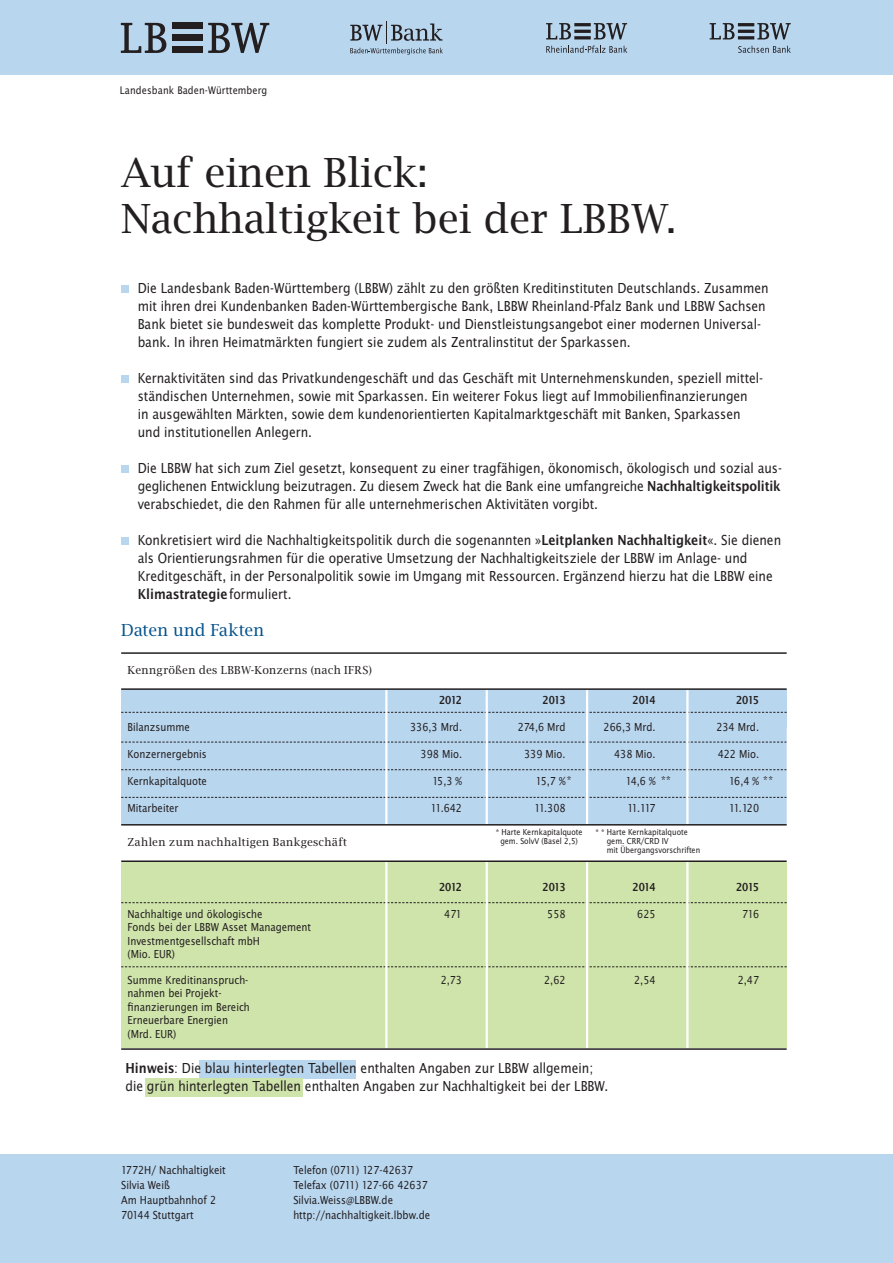
<style>
.page{position:relative;width:893px;height:1263px;background:#fff}
.page>*{position:absolute;margin:0;border:0;box-sizing:border-box;transform-origin:0 0}
.t1{font:43.5px/46.5px "Lucida Bright EF";color:#231f20}
.t2{font:18px "Lucida Bright EF";letter-spacing:-.01em;color:#06538d}
.t3{font:15px/18px "Lucida Sans Narrow EF";color:#231f20}
.t4{font:700 15px "Lucida Sans Nar EF Dem";color:#231f20}
.t5{font:12px/15px "Lucida Sans Narrow EF";color:#231f20}
.t6{font:12px "Lucida Bright EF";letter-spacing:.025em;color:#231f20}
.t7{font:700 12px "Lucida Sans Nar EF Dem";letter-spacing:-.06em;color:#231f20}
.t8{font:11.4px "Lucida Sans Narrow EF";letter-spacing:.01em;color:#231f20}
.t9{font:9px/9px "Lucida Sans Narrow EF";color:#231f20;text-align:center}
.s1{font-family:"Lucida Sans Nar EF Dem";font-weight:700}
.s2{font-family:"Lucida Sans Narrow EF";font-weight:400}
</style>
<div class="page">
<div style="left:0;top:0;width:893px;height:74px;background:#b9d6ef"></div>
<div style="left:121px;top:286px;width:8px;height:7px;background:#b9d6ef"></div>
<div style="left:121px;top:376px;width:8px;height:7px;background:#b9d6ef"></div>
<div style="left:121px;top:466px;width:8px;height:7px;background:#b9d6ef"></div>
<div style="left:121px;top:538px;width:8px;height:7px;background:#b9d6ef"></div>
<div style="left:0;top:1154px;width:893px;height:109px;background:#b9d6ef"></div>
<div style="left:121px;top:689px;width:666px;height:136px;background:#b9d6ef"></div>
<hr style="left:121px;top:688px;width:666px;height:2px;background:#231f20">
<svg style="left:121px;top:712px;width:666px;height:1px"></svg>
<svg style="left:121px;top:742px;width:666px;height:1px"></svg>
<svg style="left:121px;top:769px;width:666px;height:1px"></svg>
<svg style="left:121px;top:797px;width:666px;height:1px"></svg>
<hr style="left:121px;top:652px;width:666px;height:2px;background:#231f20">
<div style="left:121px;top:862px;width:666px;height:186px;background:#cfe4aa"></div>
<svg style="left:121px;top:966px;width:666px;height:1px"></svg>
<svg style="left:121px;top:902px;width:666px;height:2px"></svg>
<hr style="left:385px;top:690px;width:2px;height:136px;background:#fff">
<hr style="left:486px;top:690px;width:2px;height:136px;background:#fff">
<hr style="left:586px;top:690px;width:2px;height:136px;background:#fff">
<hr style="left:686px;top:690px;width:3px;height:136px;background:#fff">
<hr style="left:385px;top:858px;width:2px;height:193px;background:#fff">
<hr style="left:486px;top:858px;width:2px;height:191px;background:#fff">
<hr style="left:586px;top:858px;width:2px;height:191px;background:#fff">
<hr style="left:686px;top:862px;width:3px;height:191px;background:#fff">
<hr style="left:121px;top:1048px;width:666px;height:2px;background:#231f20">
<hr style="left:121px;top:824px;width:666px;height:1px;background:#231f20">
<hr style="left:121px;top:860px;width:666px;height:2px;background:#231f20">
<div style="left:199px;top:1060px;width:156px;height:18px;background:#b9d6ef"></div>
<div style="left:145px;top:1078px;width:158px;height:18px;background:#cfe4aa"></div>
<div style="left:173px;top:47px;width:30px;height:6px;background:#231f20"></div>
<div style="left:173px;top:35px;width:30px;height:6px;background:#231f20"></div>
<svg style="left:121px;top:23px;width:45px;height:30px"></svg>
<div style="left:173px;top:23px;width:30px;height:6px;background:#231f20"></div>
<svg style="left:208px;top:23px;width:61px;height:30px"></svg>
<svg style="left:350px;top:22px;width:93px;height:33px"></svg>
<svg style="left:546px;top:23px;width:81px;height:16px"></svg>
<svg style="left:546px;top:46px;width:81px;height:7px"></svg>
<svg style="left:710px;top:23px;width:81px;height:16px"></svg>
<svg style="left:738px;top:46px;width:53px;height:7px"></svg>
<p class="t8" style="left:120px;top:86px;width:149px">Landesbank Baden-Württemberg</p>
<h1 class="t1" style="left:121px;top:153px;width:557px">Auf einen Blick:<br>Nachhaltigkeit bei der LBBW.</h1>
<p class="t3" style="left:138px;top:280px;width:632px">Die Landesbank Baden-Württemberg (LBBW) zählt zu den größten Kreditinstituten Deutschlands. Zusammen mit ihren drei Kundenbanken Baden-Württembergische Bank, LBBW Rheinland-Pfalz Bank und LBBW Sachsen Bank bietet sie bundesweit das komplette Produkt- und Dienstleistungsangebot einer modernen Universal&shy;bank. In ihren Heimatmärkten fungiert sie zudem als Zentralinstitut der Sparkassen.</p>
<p class="t3" style="left:138px;top:370px;width:627px">Kernaktivitäten sind das Privatkundengeschäft und das Geschäft mit Unternehmenskunden, speziell mittel&shy;ständischen Unternehmen, sowie mit Sparkassen. Ein weiterer Fokus liegt auf Immobilienfnanzierungen<br>in ausgewählten Märkten, sowie dem kundenorientierten Kapitalmarktgeschäft mit Banken, Sparkassen und institutionellen Anlegern.</p>
<p class="t3" style="left:138px;top:460px;width:646px;text-align:justify">Die LBBW hat sich zum Ziel gesetzt, konsequent zu einer tragfähigen, ökonomisch, ökologisch und sozial aus&shy;geglichenen Entwicklung beizutragen. Zu diesem Zweck hat die Bank eine umfangreiche <span class="s1">Nachhaltigkeitspolitik </span>verabschiedet, die den Rahmen für alle unternehmerischen Aktivitäten vorgibt.</p>
<p class="t3" style="left:138px;top:532px;width:645px">Konkretisiert wird die Nachhaltigkeitspolitik durch die sogenannten »<span class="s1">Leitplanken Nachhaltigkeit</span>«. Sie dienen als Orientierungsrahmen für die operative Umsetzung der Nachhaltigkeitsziele der LBBW im Anlage- und<br>Kreditgeschäft, in der Personalpolitik sowie im Umgang mit Ressourcen. Ergänzend hierzu hat die LBBW eine</p>
<p class="t4" style="left:138px;top:589px;width:155px">Klimastrategie <span class="s2">formuliert.</span></p>
<p class="t2" style="left:121px;top:624px;width:145px">Daten und Fakten</p>
<p class="t6" style="left:128px;top:666px;width:246px">Kenngrößen des LBBW-Konzerns (nach IFRS)</p>
<p class="t7" style="left:439px;top:696px;width:25px">2012</p>
<p class="t7" style="left:543px;top:696px;width:24px">2013</p>
<p class="t7" style="left:632px;top:696px;width:25px">2014</p>
<p class="t7" style="left:736px;top:696px;width:24px">2015</p>
<p class="t5" style="left:128px;top:721px;width:64px">Bilanzsumme</p>
<p class="t5" style="left:410px;top:721px;width:53px">336,3 Mrd.</p>
<p class="t5" style="left:518px;top:721px;width:49px">274,6 Mrd</p>
<p class="t5" style="left:604px;top:721px;width:53px">266,3 Mrd.</p>
<p class="t5" style="left:716px;top:721px;width:44px">234 Mrd.</p>
<p class="t5" style="left:128px;top:748px;width:81px">Konzernergebnis</p>
<p class="t5" style="left:421px;top:748px;width:43px">398 Mio.</p>
<p class="t5" style="left:524px;top:748px;width:43px">339 Mio.</p>
<p class="t5" style="left:614px;top:748px;width:43px">438 Mio.</p>
<p class="t5" style="left:718px;top:748px;width:43px">422 Mio.</p>
<p class="t5" style="left:128px;top:775px;width:81px">Kernkapitalquote</p>
<p class="t5" style="left:432px;top:775px;width:31px">15,3 %</p>
<p class="t5" style="left:536px;top:775px;width:31px">15,7 %</p>
<p class="t5" style="left:626px;top:775px;width:31px">14,6 %</p>
<p class="t5" style="left:729px;top:775px;width:32px">16,4 %</p>
<p class="t5" style="left:128px;top:802px;width:52px">Mitarbeiter</p>
<p class="t5" style="left:431px;top:802px;width:33px">11.642</p>
<p class="t5" style="left:534px;top:802px;width:33px">11.308</p>
<p class="t5" style="left:627px;top:802px;width:30px">11.117</p>
<p class="t5" style="left:729px;top:802px;width:31px">11.120</p>
<p class="t5" style="left:567px;top:773px;width:6px">*</p>
<p class="t5" style="left:661px;top:773px;width:11px">**</p>
<p class="t5" style="left:763px;top:773px;width:11px">**</p>
<p class="t6" style="left:128px;top:838px;width:221px">Zahlen zum nachhaltigen Bankgeschäft</p>
<p class="t9" style="left:496px;top:828px;width:88px">* Harte Kernkapitalquote gem. SolvV (Basel 2,5)</p>
<p class="t9" style="left:607px;top:828px;width:95px;text-align:left;text-indent:-11px">* * Harte Kernkapitalquote gem. CRR/CRD IV<br>mit Übergangsvorschriften</p>
<p class="t7" style="left:439px;top:883px;width:25px">2012</p>
<p class="t7" style="left:543px;top:883px;width:24px">2013</p>
<p class="t7" style="left:632px;top:883px;width:25px">2014</p>
<p class="t7" style="left:736px;top:883px;width:24px">2015</p>
<p class="t5" style="left:128px;top:907px;width:136px">Nachhaltige und ökologische</p>
<p class="t5" style="left:444px;top:907px;width:19px">471</p>
<p class="t5" style="left:547px;top:907px;width:20px">558</p>
<p class="t5" style="left:637px;top:907px;width:20px">625</p>
<p class="t5" style="left:742px;top:907px;width:18px">716</p>
<p class="t5" style="left:128px;top:921px;width:185px;line-height:13.5px">Fonds bei der LBBW Asset Management<br>Investmentgesellschaft mbH<br>(Mio. EUR)</p>
<p class="t5" style="left:128px;top:973px;width:122px">Summe Kreditinanspruch-</p>
<p class="t5" style="left:441px;top:973px;width:23px">2,73</p>
<p class="t5" style="left:544px;top:973px;width:23px">2,62</p>
<p class="t5" style="left:634px;top:973px;width:23px">2,54</p>
<p class="t5" style="left:738px;top:973px;width:23px">2,47</p>
<p class="t5" style="left:128px;top:987px;width:124px;line-height:13.5px">nahmen bei Projekt&shy;fnanzierungen im Bereich<br>Erneuerbare Energien (Mrd. EUR)</p>
<p class="t3" style="left:125px;top:1060px;width:484px"><span class="s1">Hinweis</span>: Die blau hinterlegten Tabellen enthalten Angaben zur LBBW allgemein; die grün hinterlegten Tabellen enthalten Angaben zur Nachhaltigkeit bei der LBBW.</p>
<p class="t5" style="left:121px;top:1163px;width:106px">1772H/ Nachhaltigkeit<br>Silvia Weiß<br>Am Hauptbahnhof 2<br>70144 Stuttgart</p>
<p class="t5" style="left:293px;top:1163px;width:138px">Telefon (0711) 127-42637<br>Telefax (0711) 127-66 42637<br>Silvia.Weiss@LBBW.de http://nachhaltigkeit.lbbw.de</p>
</div>
